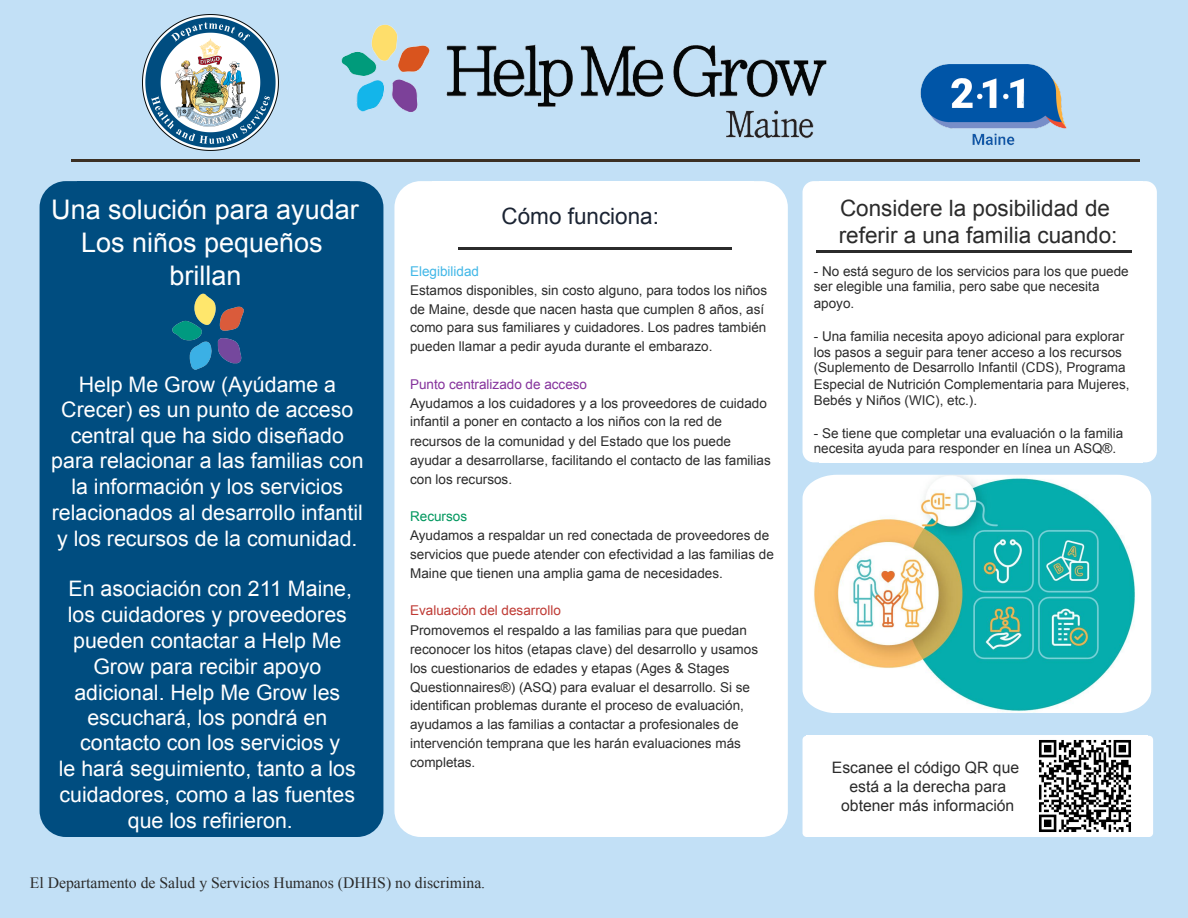
<style>
.page{position:relative;width:1188px;height:918px;background:#c2e0f6}
.page>*{position:absolute;margin:0;border:0;box-sizing:border-box;transform-origin:0 0}
.t1{font:27px/32.7px "Arial";color:#fff;text-align:center}
.t2{font:22.5px/27px "Arial";color:#2b2b2b}
.t3{font:22.5px "Arial";color:#1b2433}
.t4{font:21.3px/25.8px "Arial";color:#fff;text-align:center}
.t5{font:15.75px/19.2px "Arial";color:#2b2b2b;text-align:center}
.t6{font:15.75px "Times New Roman";color:#2b2b2b}
.t7{font:13.5px/18.9px "Arial";color:#2b2b2b}
.t8{font:13.5px "Arial";color:#85329c}
.t9{font:13.5px "Arial";color:#bf3a34}
.t10{font:13.5px "Arial";color:#41b7e7}
.t11{font:13.5px "Arial";color:#00975e}
</style>
<div class="page">
<div style="left:806px;top:736px;width:342px;height:101px;background:#fff"></div>
<svg style="left:803px;top:736px;width:3px;height:101px"></svg>
<svg style="left:1148px;top:736px;width:5px;height:101px"></svg>
<hr style="left:71px;top:160px;width:83px;height:2px;background:#3c3024">
<hr style="left:154px;top:160px;width:84px;height:2px;background:#3c3024">
<hr style="left:238px;top:160px;width:83px;height:2px;background:#3c3024">
<hr style="left:321px;top:160px;width:83px;height:2px;background:#3c3024">
<hr style="left:404px;top:160px;width:84px;height:2px;background:#3c3024">
<hr style="left:488px;top:160px;width:83px;height:2px;background:#3c3024">
<hr style="left:571px;top:160px;width:83px;height:2px;background:#3c3024">
<hr style="left:654px;top:160px;width:84px;height:2px;background:#3c3024">
<hr style="left:738px;top:160px;width:83px;height:2px;background:#3c3024">
<hr style="left:821px;top:160px;width:83px;height:2px;background:#3c3024">
<hr style="left:904px;top:160px;width:84px;height:2px;background:#3c3024">
<hr style="left:988px;top:160px;width:83px;height:2px;background:#3c3024">
<hr style="left:1071px;top:160px;width:69px;height:2px;background:#3c3024">
<div style="left:78px;top:181px;width:271px;height:656px;background:#004d80"></div>
<div style="left:40px;top:181px;width:38px;height:656px;background:#004d80"></div>
<div style="left:349px;top:181px;width:34px;height:656px;background:#004d80"></div>
<div style="left:433px;top:181px;width:321px;height:656px;background:#fff"></div>
<svg style="left:394px;top:181px;width:39px;height:656px;background:#fcfdfe"></svg>
<div style="left:754px;top:181px;width:34px;height:656px;background:#fff"></div>
<div style="left:819px;top:181px;width:323px;height:281px;background:#fff"></div>
<div style="left:803px;top:181px;width:16px;height:281px;background:#fff"></div>
<div style="left:1142px;top:181px;width:15px;height:281px;background:#fff"></div>
<img style="left:142px;top:15px;width:136px;height:136px">
<img style="left:341px;top:24px;width:486px;height:115px">
<img style="left:920px;top:64px;width:146px;height:96px">
<hr style="left:458px;top:248px;width:83px;height:2px;background:#2b2b2b">
<hr style="left:541px;top:248px;width:84px;height:2px;background:#2b2b2b">
<hr style="left:625px;top:248px;width:83px;height:2px;background:#2b2b2b">
<hr style="left:708px;top:248px;width:23px;height:2px;background:#2b2b2b">
<hr style="left:817px;top:251px;width:83px;height:2px;background:#2b2b2b">
<hr style="left:900px;top:251px;width:83px;height:2px;background:#2b2b2b">
<hr style="left:983px;top:251px;width:84px;height:2px;background:#2b2b2b">
<hr style="left:1067px;top:251px;width:65px;height:2px;background:#2b2b2b">
<img style="left:172px;top:293px;width:72px;height:77px">
<img style="left:803px;top:475px;width:348px;height:238px">
<img style="left:1039px;top:740px;width:92px;height:92px">
<h1 class="t1" style="left:51px;top:194px;width:309px">Una solución para ayudar<br>Los niños pequeños brillan</h1>
<h3 class="t4" style="left:51px;top:371px;width:314px">Help Me Grow (Ayúdame a<br>Crecer) es un punto de acceso central que ha sido diseñado para relacionar a las familias con la información y los servicios relacionados al desarrollo infantil y los recursos de la comunidad.</h3>
<p class="t4" style="left:59px;top:576px;width:298px">En asociación con 211 Maine, los cuidadores y proveedores pueden contactar a Help Me<br>Grow para recibir apoyo adicional. Help Me Grow les escuchará, los pondrá en contacto con los servicios y<br>le hará seguimiento, tanto a los cuidadores, como a las fuentes que los refirieron.</p>
<h2 class="t3" style="left:502px;top:204px;width:159px">Cómo funciona:</h2>
<h2 class="t2" style="left:839px;top:195px;width:280px">Considere la posibilidad de referir a una familia cuando:</h2>
<p class="t10" style="left:410px;top:263px;width:71px">Elegibilidad</p>
<p class="t7" style="left:410px;top:281px;width:358px">Estamos disponibles, sin costo alguno, para todos los niños de Maine, desde que nacen hasta que cumplen 8 años, así como para sus familiares y cuidadores. Los padres también pueden llamar a pedir ayuda durante el embarazo.</p>
<p class="t8" style="left:410px;top:377px;width:179px">Punto centralizado de acceso</p>
<p class="t7" style="left:410px;top:394px;width:362px">Ayudamos a los cuidadores y a los proveedores de cuidado infantil a poner en contacto a los niños con la red de recursos de la comunidad y del Estado que los puede ayudar a desarrollarse, facilitando el contacto de las familias con los recursos.</p>
<p class="t11" style="left:410px;top:509px;width:59px">Recursos</p>
<p class="t7" style="left:410px;top:526px;width:365px">Ayudamos a respaldar un red conectada de proveedores de servicios que puede atender con efectividad a las familias de<br>Maine que tienen una amplia gama de necesidades.</p>
<p class="t9" style="left:410px;top:603px;width:152px">Evaluación del desarrollo</p>
<p class="t7" style="left:410px;top:620px;width:349px">Promovemos el respaldo a las familias para que puedan reconocer los hitos (etapas clave) del desarrollo y usamos los cuestionarios de edades y etapas (Ages &amp; Stages Questionnaires®) (ASQ) para evaluar el desarrollo. Si se identifican problemas durante el proceso de evaluación, ayudamos a las familias a contactar a profesionales de intervención temprana que les harán evaluaciones más completas.</p>
<p class="t7" style="left:814px;top:263px;width:317px;line-height:16.4px">- No está seguro de los servicios para los que puede ser elegible una familia, pero sabe que necesita apoyo.</p>
<p class="t7" style="left:814px;top:328px;width:317px;line-height:16px">- Una familia necesita apoyo adicional para explorar los pasos a seguir para tener acceso a los recursos (Suplemento de Desarrollo Infantil (CDS), Programa Especial de Nutrición Complementaria para Mujeres, Bebés y Niños (WIC), etc.).</p>
<p class="t7" style="left:814px;top:425px;width:311px;line-height:15.8px">- Se tiene que completar una evaluación o la familia necesita ayuda para responder en línea un ASQ®.</p>
<p class="t5" style="left:832px;top:758px;width:189px">Escanee el código QR que está a la derecha para obtener más información</p>
<p class="t6" style="left:30px;top:874px;width:457px">El Departamento de Salud y Servicios Humanos (DHHS) no discrimina.</p>
</div>
